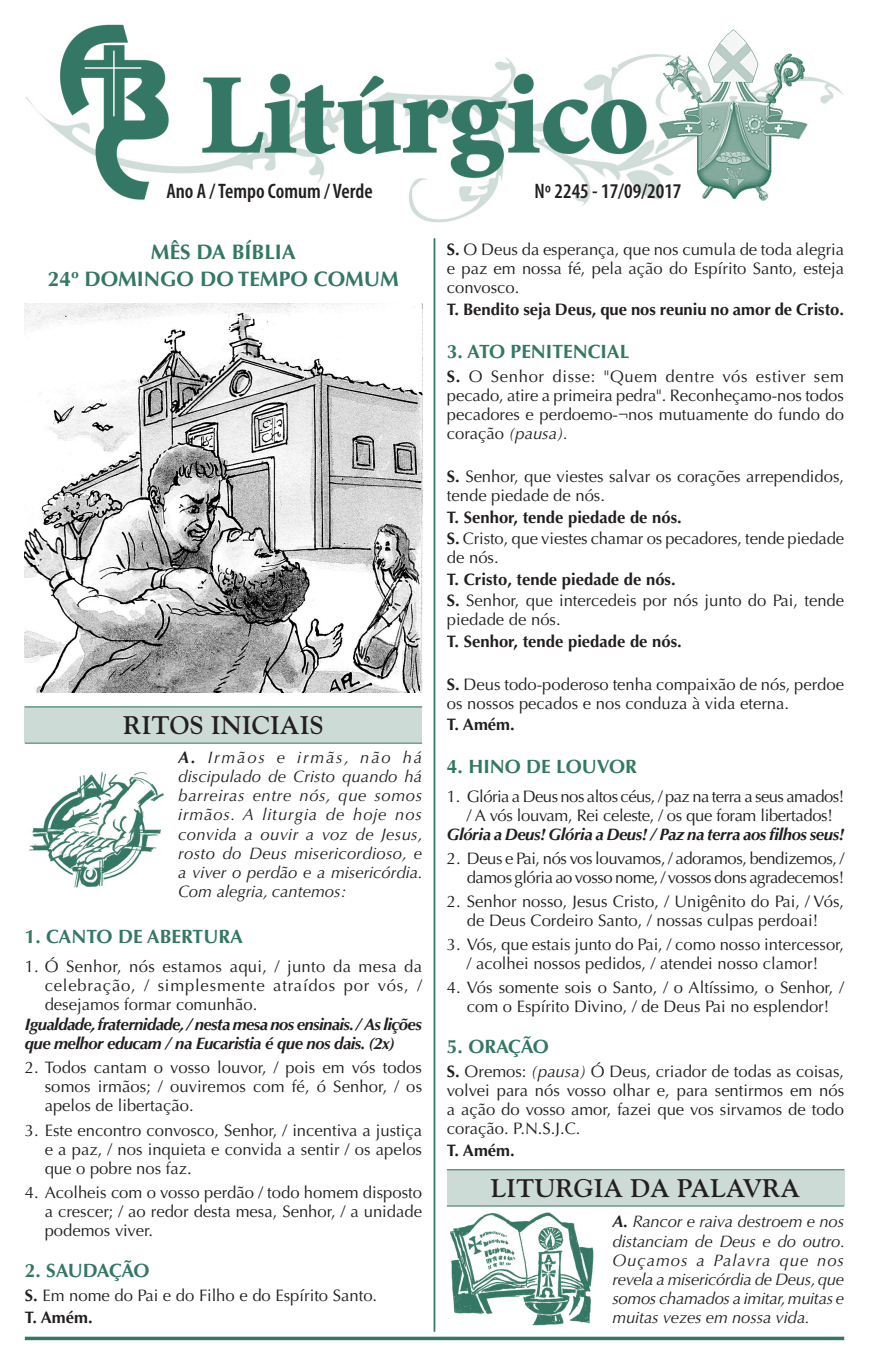
<style>
.page{position:relative;width:869px;height:1365px;background:#fff}
.page>*{position:absolute;margin:0;border:0;box-sizing:border-box;transform-origin:0 0}
.t1{font:700 25.38px "Goudy Std";color:#231f20}
.t2{font:600 condensed 21px "Myriad Pro";color:#231f20}
.t3{font:700 21px/27.8px "Optima LT Std";color:#337764;text-align:center}
.t4{font:700 19.25px "Optima LT Std";color:#337764}
.t5{font:700 19.25px "Optima LT Std";letter-spacing:-.035em;color:#337764}
.t6{font:16.62px/19.1px "Optima LT Std";color:#231f20;text-align:justify}
.t7{font:italic 16.62px/19.2px "Optima LT Std";letter-spacing:-.01em;color:#231f20;text-align:justify}
.t8{font:italic 700 16.62px/19.2px "Optima LT Std";letter-spacing:-.03em;color:#231f20}
.t9{font:16.62px/19.1px "Optima LT Std";letter-spacing:-.03em;color:#231f20;text-align:center}
.t10{font:16.62px/19.1px "Optima LT Std";letter-spacing:-.025em;color:#231f20;text-align:right}
.t11{font:700 16.62px "Optima LT Std";color:#231f20}
.s1{font-weight:700}
.s2{font-style:italic}
</style>
<div class="page">
<div style="left:446px;top:1169px;width:397px;height:36px;background:#cddbd6"></div>
<hr style="left:446px;top:1169px;width:397px;height:1px;background:#337764">
<hr style="left:446px;top:1205px;width:397px;height:1px;background:#337764">
<img style="left:450px;top:1212px;width:144px;height:114px">
<div style="left:25px;top:706px;width:397px;height:36px;background:#cddbd6"></div>
<hr style="left:25px;top:706px;width:397px;height:1px;background:#337764">
<hr style="left:25px;top:742px;width:397px;height:1px;background:#337764">
<img style="left:26px;top:25px;width:817px;height:197px">
<hr style="left:25px;top:1336px;width:818px;height:3px;background:#337764">
<hr style="left:433px;top:238px;width:2px;height:1093px;background:#337764">
<img style="left:29px;top:772px;width:135px;height:116px">
<img style="left:25px;top:303px;width:397px;height:389px">
<p class="t2" style="left:166px;top:178px;width:208px">Ano A / Tempo Comum / Verde</p>
<p class="t2" style="left:534px;top:178px;width:148px">Nº 2245 - 17/09/2017</p>
<p class="t3" style="left:48px;top:238px;width:352px">MÊS DA BÍBLIA<br>24º DOMINGO DO TEMPO COMUM</p>
<h1 class="t1" style="left:123px;top:710px;width:202px">RITOS INICIAIS</h1>
<p class="t7" style="left:178px;top:747px;width:246px"><span class="s1">A.</span> Irmãos e irmãs, não há discipulado de Cristo quando há barreiras entre nós, que somos irmãos. A liturgia de hoje nos convida a ouvir a voz de Jesus, rosto do Deus misericordioso, e a viver o perdão e a misericórdia.<br>Com alegria, cantemos:</p>
<p class="t4" style="left:25px;top:925px;width:219px">1. CANTO DE ABERTURA</p>
<p class="t6" style="left:45px;top:957px;width:379px;text-indent:-20px">1. Ó Senhor, nós estamos aqui, / junto da mesa da celebração, / simplesmente atraídos por vós, / desejamos formar comunhão.</p>
<p class="t8" style="left:25px;top:1014px;width:398px">Igualdade, fraternidade, / nesta mesa nos ensinais. / As lições que melhor educam / na Eucaristia é que nos dais. (2x)</p>
<p class="t6" style="left:45px;top:1057px;width:379px;text-indent:-20px">2. Todos cantam o vosso louvor, / pois em vós todos somos irmãos; / ouviremos com fé, ó Senhor, / os apelos de libertação.</p>
<p class="t6" style="left:45px;top:1120px;width:379px;text-indent:-20px">3. Este encontro convosco, Senhor, / incentiva a justiça e a paz, / nos inquieta e convida a sentir / os apelos que o pobre nos faz.</p>
<p class="t6" style="left:45px;top:1182px;width:378px;text-indent:-20px">4. Acolheis com o vosso perdão / todo homem disposto a crescer; / ao redor desta mesa, Senhor, / a unidade podemos viver.</p>
<p class="t5" style="left:25px;top:1259px;width:126px">2. SAUDAÇÃO</p>
<p class="t6" style="left:25px;top:1284px;width:354px;line-height:21.7px"><span class="s1">S.</span> Em nome do Pai e do Filho e do Espírito Santo.<br><span class="s1">T. Amém.</span></p>
<p class="t6" style="left:446px;top:240px;width:398px"><span class="s1">S.</span> O Deus da esperança, que nos cumula de toda alegria e paz em nossa fé, pela ação do Espírito Santo, esteja convosco.</p>
<p class="t11" style="left:446px;top:299px;width:398px">T. Bendito seja Deus, que nos reuniu no amor de Cristo.</p>
<p class="t4" style="left:446px;top:340px;width:184px">3. ATO PENITENCIAL</p>
<p class="t6" style="left:446px;top:367px;width:398px"><span class="s1">S.</span> O Senhor disse: "Quem dentre vós estiver sem pecado, atire a primeira pedra". Reconheçamo-nos todos pecadores e perdoemo-¬nos mutuamente do fundo do coração <span class="s2">(pausa).</span></p>
<p class="t6" style="left:446px;top:467px;width:398px"><span class="s1">S.</span> Senhor, que viestes salvar os corações arrependidos, tende piedade de nós.</p>
<p class="t6" style="left:446px;top:506px;width:398px;line-height:21.5px"><span class="s1">T. Senhor, tende piedade de nós.<br>S.</span> Cristo, que viestes chamar os pecadores, tende piedade</p>
<p class="t6" style="left:446px;top:548px;width:53px">de nós.</p>
<p class="t6" style="left:446px;top:568px;width:398px;line-height:21.5px"><span class="s1">T. Cristo, tende piedade de nós.<br>S.</span> Senhor, que intercedeis por nós junto do Pai, tende</p>
<p class="t6" style="left:446px;top:610px;width:115px">piedade de nós.</p>
<p class="t11" style="left:446px;top:631px;width:236px">T. Senhor, tende piedade de nós.</p>
<p class="t6" style="left:446px;top:674px;width:398px"><span class="s1">S.</span> Deus todo-poderoso tenha compaixão de nós, perdoe os nossos pecados e nos conduza à vida eterna.</p>
<p class="t11" style="left:446px;top:714px;width:69px">T. Amém.</p>
<p class="t4" style="left:446px;top:755px;width:191px">4. HINO DE LOUVOR</p>
<p class="t9" style="left:446px;top:787px;width:399px">1. Glória a Deus nos altos céus, / paz na terra a seus amados! / A vós louvam, Rei celeste, / os que foram libertados!</p>
<p class="t8" style="left:446px;top:824px;width:399px">Glória a Deus! Glória a Deus! / Paz na terra aos filhos seus!</p>
<p class="t10" style="left:446px;top:849px;width:399px">2. Deus e Pai, nós vos louvamos, / adoramos, bendizemos, / damos glória ao vosso nome, / vossos dons agradecemos!</p>
<p class="t6" style="left:446px;top:892px;width:398px;text-align:center">2. Senhor nosso, Jesus Cristo, / Unigênito do Pai, / Vós, de Deus Cordeiro Santo, / nossas culpas perdoai!</p>
<p class="t6" style="left:446px;top:935px;width:398px;text-align:center">3. Vós, que estais junto do Pai, / como nosso intercessor, / acolhei nossos pedidos, / atendei nosso clamor!</p>
<p class="t6" style="left:446px;top:978px;width:398px;text-align:center">4. Vós somente sois o Santo, / o Altíssimo, o Senhor, / com o Espírito Divino, / de Deus Pai no esplendor!</p>
<p class="t4" style="left:446px;top:1034px;width:103px">5. ORAÇÃO</p>
<p class="t6" style="left:446px;top:1061px;width:398px"><span class="s1">S.</span> Oremos: <span class="s2">(pausa)</span> Ó Deus, criador de todas as coisas, volvei para nós vosso olhar e, para sentirmos em nós a ação do vosso amor, fazei que vos sirvamos de todo coração. P.N.S.J.C.</p>
<p class="t11" style="left:446px;top:1140px;width:69px">T. Amém.</p>
<h1 class="t1" style="left:490px;top:1172px;width:311px">LITURGIA DA PALAVRA</h1>
<p class="t7" style="left:612px;top:1212px;width:234px"><span class="s1">A.</span> Rancor e raiva destroem e nos distanciam de Deus e do outro.<br>Ouçamos a Palavra que nos revela a misericórdia de Deus, que somos chamados a imitar, muitas e muitas vezes em nossa vida.</p>
</div>
